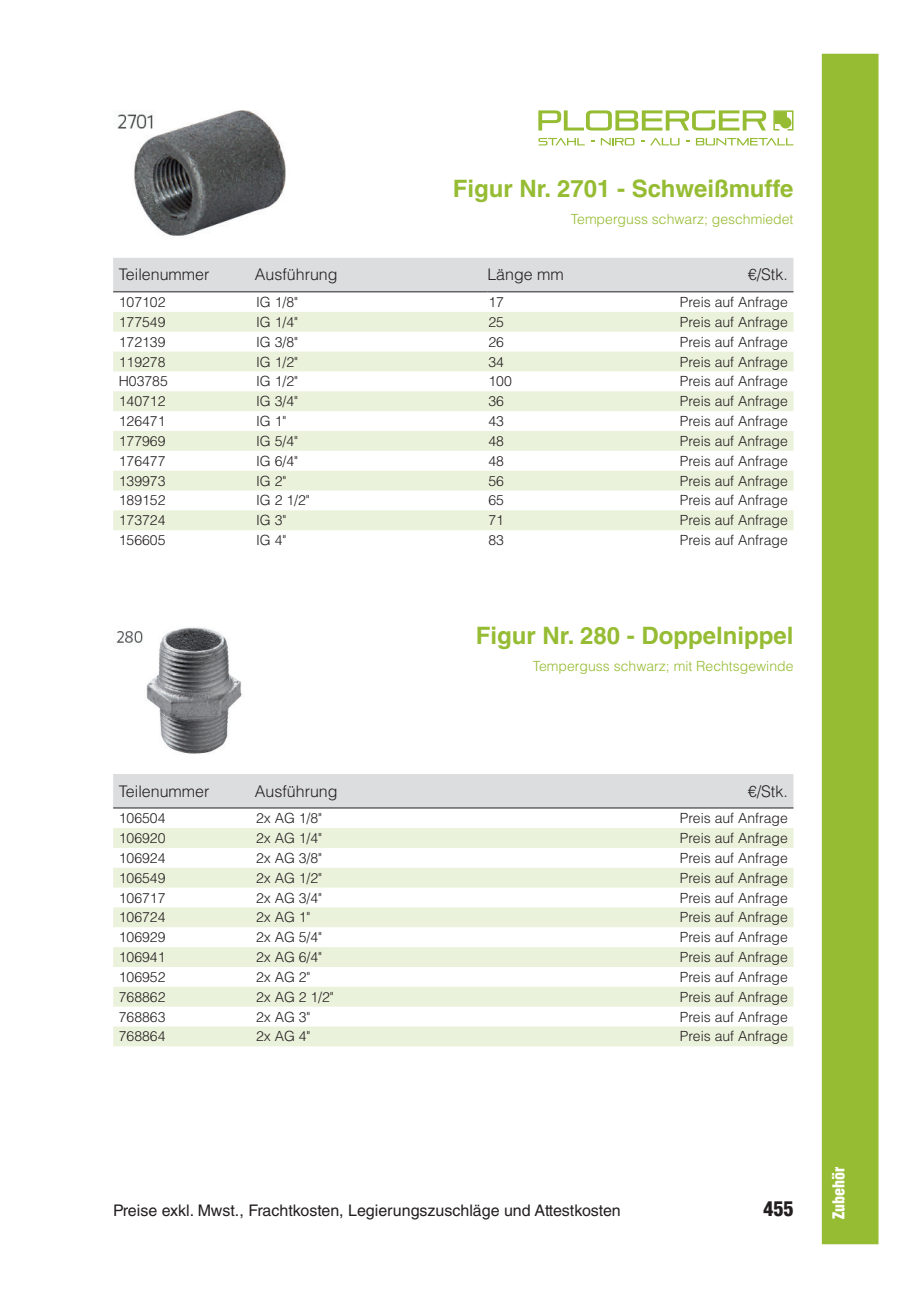
<style>
.page{position:relative;width:918px;height:1298px;background:#fff}
.page>*{position:absolute;margin:0;border:0;box-sizing:border-box;transform-origin:0 0}
.t1{font:700 24px "Helvetica LT Pro";color:#96bc33}
.t2{font:900 condensed 20px "Helvetica LT Std";color:#231f20}
.t3{font:16px "Helvetica LT Std";color:#231f20}
.t4{font:300 16px "Helvetica LT Pro";color:#231f20}
.t5{font:900 condensed 16px "Helvetica LT Std";color:#fff}
.t6{font:300 14px "Helvetica LT Pro";color:#231f20}
.t7{font:300 14px "Helvetica LT Pro";color:#96bc33}
</style>
<div class="page">
<svg style="left:538px;top:110px;width:228px;height:21px"></svg>
<svg style="left:773px;top:110px;width:20px;height:21px"></svg>
<div style="left:775px;top:112px;width:12px;height:12px;background:#96bc33"></div>
<div style="left:780px;top:117px;width:11px;height:11px;background:#96bc33;border-radius:50%"></div>
<svg style="left:538px;top:138px;width:47px;height:7px"></svg>
<svg style="left:601px;top:138px;width:33px;height:7px"></svg>
<svg style="left:641px;top:138px;width:39px;height:7px"></svg>
<svg style="left:696px;top:138px;width:97px;height:7px"></svg>
<div style="left:113px;top:258px;width:680px;height:33px;background:#dcdddf"></div>
<svg style="left:113px;top:312px;width:680px;height:218px;fill:#ebf2db"></svg>
<hr style="left:113px;top:291px;width:374px;height:1px;background:#231f20">
<hr style="left:487px;top:291px;width:306px;height:1px;background:#231f20">
<img style="left:117px;top:110px;width:169px;height:128px">
<div style="left:113px;top:774px;width:680px;height:34px;background:#dcdddf"></div>
<svg style="left:113px;top:828px;width:680px;height:218px;fill:#ebf2db"></svg>
<hr style="left:113px;top:808px;width:680px;height:1px;background:#231f20">
<img style="left:116px;top:627px;width:126px;height:127px">
<div style="left:822px;top:54px;width:57px;height:1190px;background:#96bc33"></div>
<h1 class="t1" style="left:453px;top:180px;width:342px">Figur Nr. 2701 - Schweißmuffe</h1>
<p class="t7" style="left:571px;top:213px;width:224px">Temperguss schwarz; geschmiedet</p>
<p class="t4" style="left:119px;top:268px;width:92px">Teilenummer</p>
<p class="t4" style="left:255px;top:268px;width:84px">Ausführung</p>
<p class="t4" style="left:487px;top:268px;width:78px">Länge mm</p>
<p class="t4" style="left:748px;top:268px;width:41px">€/Stk.</p>
<p class="t6" style="left:119px;top:296px;width:48px">107102</p>
<p class="t6" style="left:256px;top:296px;width:44px">IG 1/8"</p>
<p class="t6" style="left:488px;top:296px;width:17px">17</p>
<p class="t6" style="left:680px;top:296px;width:109px">Preis auf Anfrage</p>
<p class="t6" style="left:119px;top:316px;width:48px">177549</p>
<p class="t6" style="left:256px;top:316px;width:44px">IG 1/4"</p>
<p class="t6" style="left:488px;top:316px;width:17px">25</p>
<p class="t6" style="left:680px;top:316px;width:109px">Preis auf Anfrage</p>
<p class="t6" style="left:119px;top:336px;width:48px">172139</p>
<p class="t6" style="left:256px;top:336px;width:44px">IG 3/8"</p>
<p class="t6" style="left:488px;top:336px;width:17px">26</p>
<p class="t6" style="left:680px;top:336px;width:109px">Preis auf Anfrage</p>
<p class="t6" style="left:119px;top:356px;width:48px">119278</p>
<p class="t6" style="left:256px;top:356px;width:44px">IG 1/2"</p>
<p class="t6" style="left:488px;top:356px;width:17px">34</p>
<p class="t6" style="left:680px;top:356px;width:109px">Preis auf Anfrage</p>
<p class="t6" style="left:119px;top:376px;width:51px">H03785</p>
<p class="t6" style="left:256px;top:376px;width:44px">IG 1/2"</p>
<p class="t6" style="left:488px;top:376px;width:25px">100</p>
<p class="t6" style="left:680px;top:376px;width:109px">Preis auf Anfrage</p>
<p class="t6" style="left:119px;top:395px;width:48px">140712</p>
<p class="t6" style="left:256px;top:395px;width:44px">IG 3/4"</p>
<p class="t6" style="left:488px;top:395px;width:17px">36</p>
<p class="t6" style="left:680px;top:395px;width:109px">Preis auf Anfrage</p>
<p class="t6" style="left:119px;top:415px;width:48px">126471</p>
<p class="t6" style="left:256px;top:415px;width:32px">IG 1"</p>
<p class="t6" style="left:488px;top:415px;width:17px">43</p>
<p class="t6" style="left:680px;top:415px;width:109px">Preis auf Anfrage</p>
<p class="t6" style="left:119px;top:435px;width:48px">177969</p>
<p class="t6" style="left:256px;top:435px;width:44px">IG 5/4"</p>
<p class="t6" style="left:488px;top:435px;width:17px">48</p>
<p class="t6" style="left:680px;top:435px;width:109px">Preis auf Anfrage</p>
<p class="t6" style="left:119px;top:455px;width:48px">176477</p>
<p class="t6" style="left:256px;top:455px;width:44px">IG 6/4"</p>
<p class="t6" style="left:488px;top:455px;width:17px">48</p>
<p class="t6" style="left:680px;top:455px;width:109px">Preis auf Anfrage</p>
<p class="t6" style="left:119px;top:475px;width:48px">139973</p>
<p class="t6" style="left:256px;top:475px;width:32px">IG 2"</p>
<p class="t6" style="left:488px;top:475px;width:17px">56</p>
<p class="t6" style="left:680px;top:475px;width:109px">Preis auf Anfrage</p>
<p class="t6" style="left:119px;top:495px;width:48px">189152</p>
<p class="t6" style="left:256px;top:495px;width:55px">IG 2 1/2"</p>
<p class="t6" style="left:488px;top:495px;width:17px">65</p>
<p class="t6" style="left:680px;top:495px;width:109px">Preis auf Anfrage</p>
<p class="t6" style="left:119px;top:514px;width:48px">173724</p>
<p class="t6" style="left:256px;top:514px;width:32px">IG 3"</p>
<p class="t6" style="left:488px;top:514px;width:17px">71</p>
<p class="t6" style="left:680px;top:514px;width:109px">Preis auf Anfrage</p>
<p class="t6" style="left:119px;top:534px;width:48px">156605</p>
<p class="t6" style="left:256px;top:534px;width:32px">IG 4"</p>
<p class="t6" style="left:488px;top:534px;width:17px">83</p>
<p class="t6" style="left:680px;top:534px;width:109px">Preis auf Anfrage</p>
<h1 class="t1" style="left:476px;top:627px;width:319px">Figur Nr. 280 - Doppelnippel</h1>
<p class="t7" style="left:533px;top:660px;width:262px">Temperguss schwarz; mit Rechtsgewinde</p>
<p class="t4" style="left:119px;top:784px;width:92px">Teilenummer</p>
<p class="t4" style="left:255px;top:784px;width:84px">Ausführung</p>
<p class="t4" style="left:748px;top:784px;width:41px">€/Stk.</p>
<p class="t6" style="left:119px;top:812px;width:48px">106504</p>
<p class="t6" style="left:256px;top:812px;width:68px">2x AG 1/8"</p>
<p class="t6" style="left:680px;top:812px;width:109px">Preis auf Anfrage</p>
<p class="t6" style="left:119px;top:832px;width:48px">106920</p>
<p class="t6" style="left:256px;top:832px;width:68px">2x AG 1/4"</p>
<p class="t6" style="left:680px;top:832px;width:109px">Preis auf Anfrage</p>
<p class="t6" style="left:119px;top:852px;width:48px">106924</p>
<p class="t6" style="left:256px;top:852px;width:68px">2x AG 3/8"</p>
<p class="t6" style="left:680px;top:852px;width:109px">Preis auf Anfrage</p>
<p class="t6" style="left:119px;top:872px;width:48px">106549</p>
<p class="t6" style="left:256px;top:872px;width:68px">2x AG 1/2"</p>
<p class="t6" style="left:680px;top:872px;width:109px">Preis auf Anfrage</p>
<p class="t6" style="left:119px;top:892px;width:48px">106717</p>
<p class="t6" style="left:256px;top:892px;width:68px">2x AG 3/4"</p>
<p class="t6" style="left:680px;top:892px;width:109px">Preis auf Anfrage</p>
<p class="t6" style="left:119px;top:912px;width:48px">106724</p>
<p class="t6" style="left:256px;top:912px;width:56px">2x AG 1"</p>
<p class="t6" style="left:680px;top:912px;width:109px">Preis auf Anfrage</p>
<p class="t6" style="left:119px;top:931px;width:48px">106929</p>
<p class="t6" style="left:256px;top:931px;width:68px">2x AG 5/4"</p>
<p class="t6" style="left:680px;top:931px;width:109px">Preis auf Anfrage</p>
<p class="t6" style="left:119px;top:951px;width:48px">106941</p>
<p class="t6" style="left:256px;top:951px;width:68px">2x AG 6/4"</p>
<p class="t6" style="left:680px;top:951px;width:109px">Preis auf Anfrage</p>
<p class="t6" style="left:119px;top:971px;width:48px">106952</p>
<p class="t6" style="left:256px;top:971px;width:56px">2x AG 2"</p>
<p class="t6" style="left:680px;top:971px;width:109px">Preis auf Anfrage</p>
<p class="t6" style="left:119px;top:991px;width:48px">768862</p>
<p class="t6" style="left:256px;top:991px;width:79px">2x AG 2 1/2"</p>
<p class="t6" style="left:680px;top:991px;width:109px">Preis auf Anfrage</p>
<p class="t6" style="left:119px;top:1011px;width:48px">768863</p>
<p class="t6" style="left:256px;top:1011px;width:56px">2x AG 3"</p>
<p class="t6" style="left:680px;top:1011px;width:109px">Preis auf Anfrage</p>
<p class="t6" style="left:119px;top:1031px;width:48px">768864</p>
<p class="t6" style="left:256px;top:1031px;width:56px">2x AG 4"</p>
<p class="t6" style="left:680px;top:1031px;width:109px">Preis auf Anfrage</p>
<p class="t3" style="left:113px;top:1204px;width:509px">Preise exkl. Mwst., Frachtkosten, Legierungszuschläge und Attestkosten</p>
<h2 class="t2" style="left:763px;top:1197px;width:31px">455</h2>
<p class="t5" style="left:830px;top:1219px;width:54px;rotate:-90deg">Zubehör</p>
</div>
